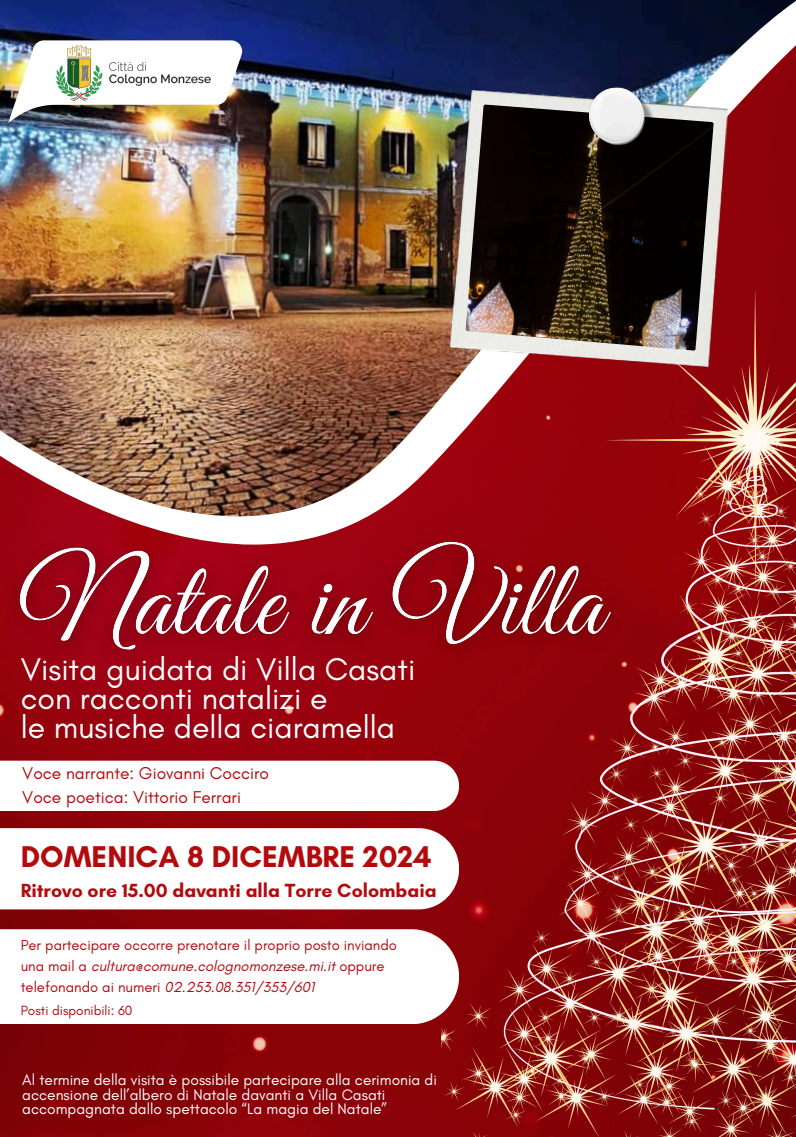
<style>
.page{position:relative;width:796px;height:1137px;background:#fff}
.page>*{position:absolute;margin:0;border:0;box-sizing:border-box;transform-origin:0 0}
.t1{font:32px/29.4px "Glacial Indifference";color:#fff}
.t2{font:700 30.6px "Glacial Indifference";color:#b20b0e}
.t3{font:700 19.4px "Glacial Indifference";color:#b20b0e}
.t4{font:17.36px/24.1px "Glacial Indifference";color:#b20b0e}
.t5{font:15.52px/14.2px "Glacial Indifference";color:#fff}
.t6{font:14.8px/20.7px "Glacial Indifference";color:#b20b0e}
.t7{font:13.6px "Glacial Indifference";color:#b20b0e}
.s1{font-style:italic}
</style>
<div class="page">
<img style="left:0;top:680px;width:442px;height:456px">
<img style="left:442px;top:544px;width:354px;height:592px">
<img style="left:0;top:0;width:796px;height:516px">
<svg style="left:0;top:760px;width:459px;height:50px"></svg>
<img style="left:450px;top:89px;width:278px;height:279px">
<img style="left:465px;top:104px;width:248px;height:246px">
<img style="left:589px;top:85px;width:66px;height:66px">
<svg style="left:0;top:827px;width:459px;height:82px"></svg>
<svg style="left:0;top:929px;width:459px;height:94px"></svg>
<img style="left:0;top:519px;width:638px;height:161px">
<img style="left:8px;top:40px;width:236px;height:83px">
<img style="left:56px;top:45px;width:154px;height:56px">
<p class="t1" style="left:21px;top:653px;width:396px">Visita guidata di Villa Casati con racconti natalizi e<br>le musiche della ciaramella</p>
<p class="t4" style="left:22px;top:760px;width:248px">Voce narrante: Giovanni Cocciro<br>Voce poetica: Vittorio Ferrari</p>
<h2 class="t2" style="left:21px;top:837px;width:412px">DOMENICA 8 DICEMBRE 2024</h2>
<h2 class="t3" style="left:21px;top:878px;width:417px">Ritrovo ore 15.00 davanti alla Torre Colombaia</h2>
<h4 class="t6" style="left:21px;top:934px;width:378px">Per partecipare occorre prenotare il proprio posto inviando una mail a <span class="s1">cultura@comune.colognomonzese.mi.it</span> oppure telefonando ai numeri <span class="s1">02.253.08.351/353/601</span></h4>
<h3 class="t7" style="left:21px;top:1001px;width:113px">Posti disponibili: 60</h3>
<h5 class="t5" style="left:22px;top:1072px;width:416px">Al termine della visita è possibile partecipare alla cerimonia di accensione dell’albero di Natale davanti a Villa Casati accompagnata dallo spettacolo “La magia del Natale”</h5>
</div>
